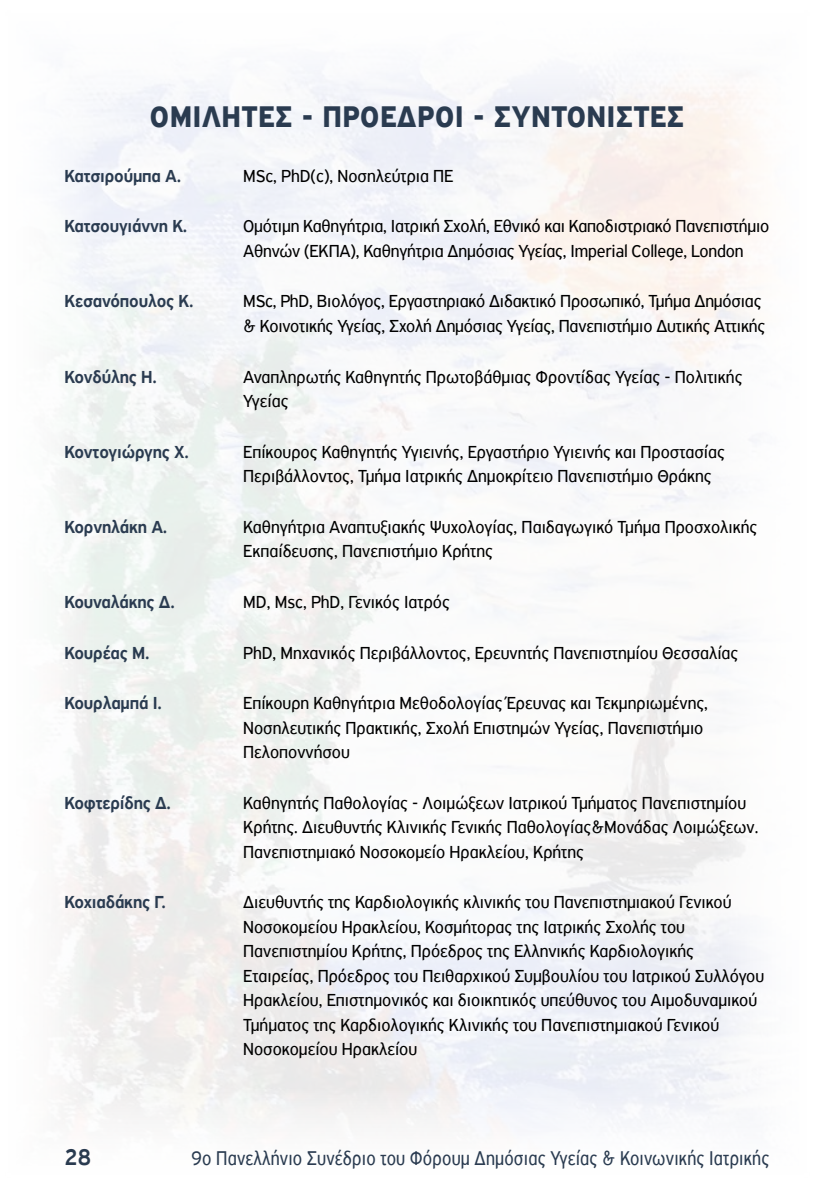
<style>
.page{position:relative;width:834px;height:1191px;background:#fff}
.page>*{position:absolute;margin:0;border:0;box-sizing:border-box;transform-origin:0 0}
.t1{font:700 31.5px "PF Highway Sans Pro";letter-spacing:.03em;color:#2a3b50;scale:.9 1}
.t2{font:500 24.5px "PF Highway Sans Pro";color:#2a3b50;scale:.85 1}
.t3{font:21px "PF Highway Sans Pro";letter-spacing:.01em;color:#2a3b50;scale:.85 1}
.t4{font:18.38px/24.5px "PF Highway Sans Pro";color:#000;scale:.95 1}
.t5{font:500 18.38px "PF Highway Sans Pro";letter-spacing:-.01em;color:#2a3b50;scale:.95 1}
</style>
<div class="page">
<h1 class="t1" style="left:150px;top:98px;width:594px">ΟΜΙΛΗΤΕΣ - ΠΡΟΕΔΡΟΙ - ΣΥΝΤΟΝΙΣΤΕΣ</h1>
<p class="t5" style="left:64px;top:165px;width:124px">Κατσιρούµπα Α.</p>
<p class="t4" style="left:243px;top:163px;width:223px">MSc, PhD(c), Νοσηλεύτρια ΠΕ</p>
<p class="t5" style="left:64px;top:215px;width:131px">Κατσουγιάννη Κ.</p>
<p class="t4" style="left:243px;top:214px;width:555px">Ομότιμη Καθηγήτρια, Ιατρική Σχολή, Εθνικό και Καποδιστριακό Πανεπιστήμιο<br>Αθηνών (ΕΚΠΑ), Καθηγήτρια Δημόσιας Υγείας, Imperial College, London</p>
<p class="t5" style="left:64px;top:291px;width:137px">Κεσανόπουλος Κ.</p>
<p class="t4" style="left:243px;top:289px;width:551px">MSc, PhD, Βιολόγος, Εργαστηριακό Διδακτικό Προσωπικό, Τμήμα Δημόσιας &amp; Κοινοτικής Υγείας, Σχολή Δημόσιας Υγείας, Πανεπιστήμιο Δυτικής Αττικής</p>
<p class="t5" style="left:64px;top:366px;width:99px">Κονδύλης Η.</p>
<p class="t4" style="left:243px;top:364px;width:527px">Αναπληρωτής Καθηγητής Πρωτοβάθμιας Φροντίδας Υγείας - Πολιτικής<br>Υγείας</p>
<p class="t5" style="left:64px;top:441px;width:133px">Κοντογιώργης Χ.</p>
<p class="t4" style="left:243px;top:439px;width:508px">Επίκουρος Καθηγητής Υγιεινής, Εργαστήριο Υγιεινής και Προστασίας<br>Περιβάλλοντος, Τμήμα Ιατρικής Δημοκρίτειο Πανεπιστήμιο Θράκης</p>
<p class="t5" style="left:64px;top:516px;width:110px">Κορνηλάκη Α.</p>
<p class="t4" style="left:243px;top:514px;width:542px">Καθηγήτρια Αναπτυξιακής Ψυχολογίας, Παιδαγωγικό Τμήμα Προσχολικής<br>Εκπαίδευσης, Πανεπιστήμιο Κρήτης</p>
<p class="t5" style="left:64px;top:591px;width:118px">Κουναλάκης Δ.</p>
<p class="t4" style="left:243px;top:589px;width:219px">MD, Msc, PhD, Γενικός Ιατρός</p>
<p class="t5" style="left:64px;top:642px;width:91px">Κουρέας Μ.</p>
<p class="t4" style="left:243px;top:640px;width:522px">PhD, Μηχανικός Περιβάλλοντος, Ερευνητής Πανεπιστημίου Θεσσαλίας</p>
<p class="t5" style="left:64px;top:692px;width:104px">Κουρλαµπά Ι.</p>
<p class="t4" style="left:243px;top:691px;width:491px">Επίκουρη Καθηγήτρια Μεθοδολογίας Έρευνας και Τεκμηριωμένης,<br>Νοσηλευτικής Πρακτικής, Σχολή Επιστημών Υγείας, Πανεπιστήμιο<br>Πελοποννήσου</p>
<p class="t5" style="left:64px;top:792px;width:114px">Κοφτερίδης Δ.</p>
<p class="t4" style="left:243px;top:790px;width:543px">Καθηγητής Παθολογίας - Λοιμώξεων Ιατρικού Τμήματος Πανεπιστημίου<br>Κρήτης. Διευθυντής Κλινικής Γενικής Παθολογίας&amp;Μονάδας Λοιμώξεων.<br>Πανεπιστημιακό Νοσοκομείο Ηρακλείου, Κρήτης</p>
<p class="t5" style="left:64px;top:891px;width:108px">Κοχιαδάκης Γ.</p>
<p class="t4" style="left:243px;top:890px;width:550px">Διευθυντής της Καρδιολογικής κλινικής του Πανεπιστημιακού Γενικού Νοσοκομείου Ηρακλείου, Κοσμήτορας της Ιατρικής Σχολής του Πανεπιστημίου Κρήτης, Πρόεδρος της Ελληνικής Καρδιολογικής Εταιρείας, Πρόεδρος του Πειθαρχικού Συμβουλίου του Ιατρικού Συλλόγου Ηρακλείου, Επιστημονικός και διοικητικός υπεύθυνος του Αιμοδυναμικού Τμήματος της Καρδιολογικής Κλινικής του Πανεπιστημιακού Γενικού Νοσοκομείου Ηρακλείου</p>
<h2 class="t2" style="left:64px;top:1142px;width:33px">28</h2>
<p class="t3" style="left:191px;top:1145px;width:681px">9ο Πανελλήνιο Συνέδριο του Φόρουμ Δημόσιας Υγείας &amp; Κοινωνικής Ιατρικής</p>
</div>
